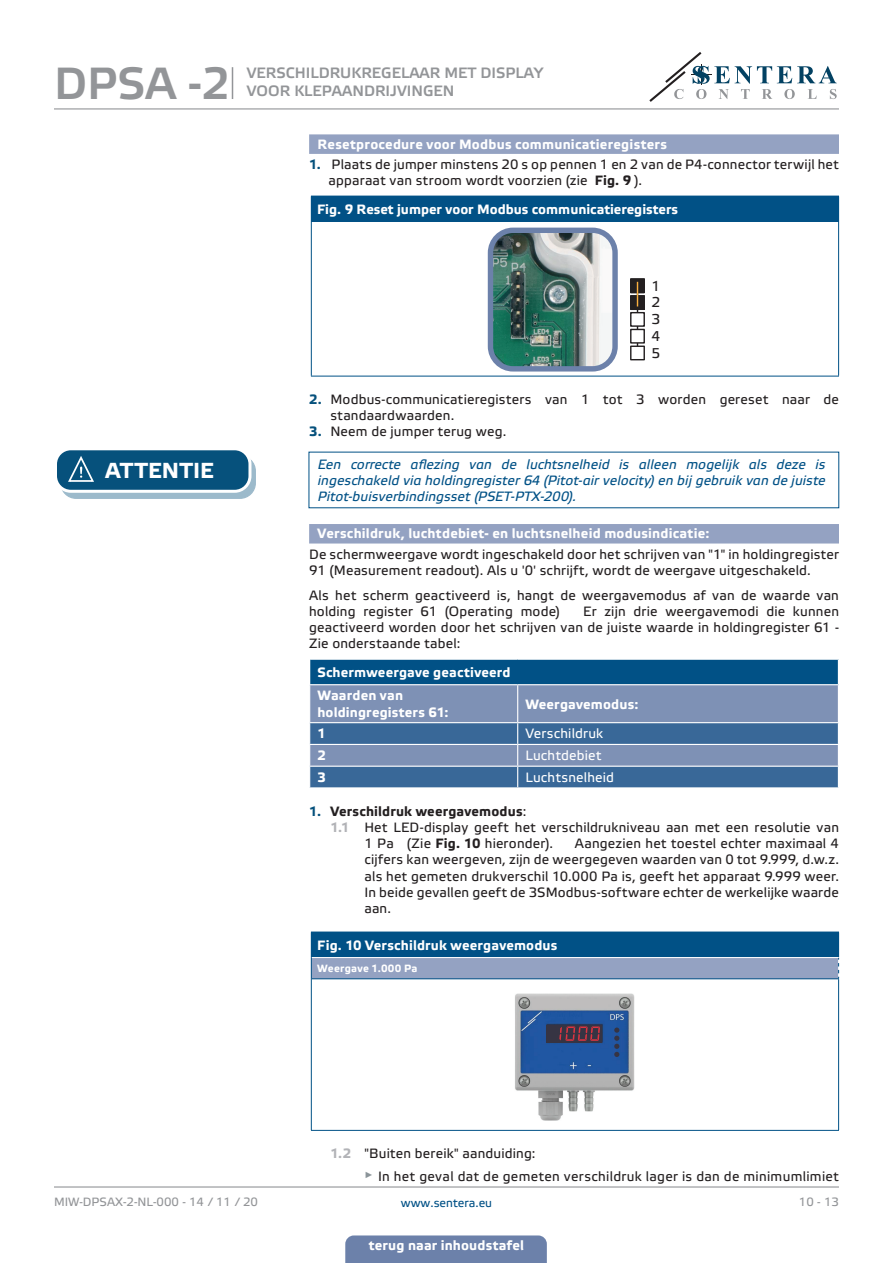
<style>
.page{position:relative;width:893px;height:1263px;background:#fff}
.page>*{position:absolute;margin:0;border:0;box-sizing:border-box;transform-origin:0 0}
.t1{font:45px "Etelka Medium Pro";color:#939598}
.t2{font:700 21.75px "Etelka Text Pro";letter-spacing:.005em;color:#fff}
.t3{font:15px "Etelka Medium Pro";color:#939598}
.t4{font:14.25px "Etelka Text Pro";color:#231f20}
.body{font:13.5px/16.2px "Etelka Text Pro";letter-spacing:.015em;color:#231f20}
.attention{font:italic 13.5px/16.2px "Etelka Text Pro";letter-spacing:.01em;color:#015186;text-align:justify}
.Number-roman{font:700 13.5px "Etelka Text Pro";letter-spacing:.015em;color:#fff}
.TABLE_TEXT_WHITE{font:700 13.5px/16.2px "Etelka Text Pro";letter-spacing:.015em;color:#fff}
.head-table{font:700 13.5px "Etelka Text Pro";color:#fff}
.table_text{font:700 13.5px "Etelka Text Pro";letter-spacing:.01em;color:#fff}
.t5{font:700 13.5px "Etelka Text Pro";letter-spacing:.015em;color:#231f20}
.TABLE_TEXT_WHITE-2{font:13.5px "Etelka Text Pro";letter-spacing:.015em;color:#fff}
.table_text-2{font:13.5px "Etelka Text Pro";letter-spacing:.015em;color:#fff}
.t6{font:12px "Etelka Text Pro";color:#939598}
.t7{font:12px "Etelka Text Pro";color:#015186}
.table_text-3{font:700 10.5px "Etelka Text Pro";letter-spacing:.025em;color:#fff}
.s1{font-weight:700;color:#06517c}
.s2{font-weight:700}
.s3{color:#06517c}
.s4{font-weight:400}
.s5{font-weight:700;color:#b2b3b7}
</style>
<div class="page">
<hr style="left:54px;top:108px;width:785px;height:1px;background:#939598">
<hr style="left:54px;top:1186px;width:785px;height:1px;background:#939598">
<svg style="left:649px;top:52px;width:188px;height:50px"></svg>
<div style="left:345px;top:1235px;width:202px;height:28px;background:#6c81aa"></div>
<div style="left:309px;top:134px;width:530px;height:20px;background:#94a2c2"></div>
<div style="left:309px;top:524px;width:530px;height:19px;background:#94a2c2"></div>
<div style="left:311px;top:196px;width:528px;height:26px;background:#015186"></div>
<hr style="left:311px;top:222px;width:1px;height:154px;background:#015186">
<hr style="left:311px;top:376px;width:528px;height:1px;background:#015186">
<hr style="left:838px;top:222px;width:1px;height:154px;background:#015186">
<img style="left:494px;top:234px;width:118px;height:131px">
<div style="left:488px;top:228px;width:130px;height:143px;border:5px solid #6c81aa;border-radius:23px"></div>
<hr style="left:637px;top:286px;width:1px;height:66px;background:#231f20">
<div style="left:631px;top:313px;width:13px;height:13px;background:#fff"></div>
<div style="left:630px;top:312px;width:15px;height:15px;border:1px solid #231f20"></div>
<div style="left:631px;top:329px;width:13px;height:14px;background:#fff"></div>
<div style="left:630px;top:329px;width:15px;height:15px;border:1px solid #231f20"></div>
<div style="left:631px;top:346px;width:13px;height:14px;background:#fff"></div>
<div style="left:630px;top:346px;width:15px;height:14px;border:1px solid #231f20"></div>
<svg style="left:632px;top:280px;width:11px;height:11px"></svg>
<div style="left:630px;top:278px;width:15px;height:15px;border:1px solid #231f20"></div>
<svg style="left:632px;top:297px;width:11px;height:11px"></svg>
<div style="left:630px;top:295px;width:15px;height:15px;border:1px solid #231f20"></div>
<svg style="left:637px;top:282px;width:1px;height:24px"></svg>
<div style="left:61px;top:456px;width:194px;height:42px;background:#9cbacb;border-radius:15px"></div>
<div style="left:60px;top:455px;width:196px;height:44px;border:1px solid #06517c;border-radius:15px"></div>
<div style="left:56px;top:449px;width:194px;height:42px;background:#06517c;border-radius:15px"></div>
<div style="left:54px;top:447px;width:197px;height:46px;border:3px solid #fff;border-radius:15px"></div>
<svg style="left:67px;top:456px;width:38px;height:36px"></svg>
<svg style="left:309px;top:660px;width:530px;height:127px;background:#557ca5"></svg>
<div style="left:311px;top:932px;width:528px;height:25px;background:#015186"></div>
<div style="left:311px;top:957px;width:528px;height:22px;background:#94a2c2"></div>
<hr style="left:312px;top:957px;width:527px;height:1px;background:#fff">
<hr style="left:312px;top:978px;width:527px;height:1px;background:#015186">
<svg style="left:311px;top:957px;width:1px;height:22px"></svg>
<hr style="left:311px;top:979px;width:1px;height:151px;background:#015186">
<hr style="left:838px;top:979px;width:1px;height:151px;background:#015186">
<hr style="left:311px;top:1130px;width:528px;height:1px;background:#015186">
<svg style="left:838px;top:957px;width:1px;height:21px"></svg>
<img style="left:515px;top:993px;width:120px;height:128px">
<div style="left:547px;top:1025px;width:55px;height:17px;background:#363443"></div>
<svg style="left:614px;top:1027px;width:5px;height:30px"></svg>
<svg style="left:559px;top:1026px;width:41px;height:15px"></svg>
<hr style="left:232px;top:67px;width:1px;height:32px;background:#939598">
<h1 class="t1" style="left:54px;top:59px;width:177px">DPSA -2</h1>
<p class="t3" style="left:247px;top:65px;width:298px">VERSCHILDRUKREGELAAR MET DISPLAY</p>
<p class="t3" style="left:247px;top:83px;width:209px">VOOR KLEPAANDRIJVINGEN</p>
<p class="Number-roman" style="left:318px;top:137px;width:351px">Resetprocedure voor Modbus communicatieregisters</p>
<p class="body" style="left:328px;top:157px;width:512px;text-indent:-20px"><span class="s1">1.</span> Plaats de jumper minstens 20 s op pennen 1 en 2 van de P4-connector terwijl het apparaat van stroom wordt voorzien (zie <span class="s2">Fig. 9</span> ).</p>
<p class="head-table" style="left:317px;top:202px;width:362px">Fig. 9 Reset jumper voor Modbus communicatieregisters</p>
<p class="t4" style="left:652px;top:278px;width:10px">1</p>
<p class="t4" style="left:652px;top:294px;width:10px">2</p>
<p class="t4" style="left:652px;top:312px;width:10px">3</p>
<p class="t4" style="left:652px;top:329px;width:10px">4</p>
<p class="t4" style="left:652px;top:345px;width:10px">5</p>
<p class="body" style="left:330px;top:392px;width:510px;text-indent:-21px"><span class="s1">2.</span> Modbus-communicatieregisters van 1 tot 3 worden gereset naar de standaardwaarden.</p>
<p class="body" style="left:309px;top:424px;width:199px"><span class="s1">3.</span> Neem de jumper terug weg.</p>
<p class="t2" style="left:105px;top:458px;width:110px">ATTENTIE</p>
<p class="attention" style="left:318px;top:457px;width:509px">Een correcte aflezing van de luchtsnelheid is alleen mogelijk als deze is ingeschakeld via holdingregister 64 (Pitot-air velocity) en bij gebruik van de juiste Pitot-buisverbindingsset (PSET-PTX-200).</p>
<p class="Number-roman" style="left:318px;top:526px;width:393px">Verschildruk, luchtdebiet- en luchtsnelheid modusindicatie:</p>
<p class="body" style="left:309px;top:547px;width:531px">De schermweergave wordt ingeschakeld door het schrijven van "1" in holdingregister<br>91 (Measurement readout). Als u '0' schrijft, wordt de weergave uitgeschakeld.</p>
<p class="body" style="left:309px;top:588px;width:531px">Als het scherm geactiveerd is, hangt de weergavemodus af van de waarde van holding register 61 (Operating mode)</p>
<p class="body" style="left:309px;top:604px;width:531px;text-align:justify;text-indent:274px">Er zijn drie weergavemodi die kunnen geactiveerd worden door het schrijven van de juiste waarde in holdingregister 61 - Zie onderstaande tabel:</p>
<p class="TABLE_TEXT_WHITE" style="left:317px;top:665px;width:195px">Schermweergave geactiveerd</p>
<p class="TABLE_TEXT_WHITE" style="left:317px;top:688px;width:133px">Waarden van holdingregisters 61:</p>
<p class="TABLE_TEXT_WHITE" style="left:525px;top:696px;width:115px">Weergavemodus:</p>
<p class="TABLE_TEXT_WHITE" style="left:317px;top:726px;width:10px">1</p>
<p class="TABLE_TEXT_WHITE-2" style="left:525px;top:726px;width:79px">Verschildruk</p>
<p class="TABLE_TEXT_WHITE" style="left:317px;top:748px;width:10px">2</p>
<p class="TABLE_TEXT_WHITE-2" style="left:525px;top:748px;width:78px">Luchtdebiet</p>
<p class="TABLE_TEXT_WHITE" style="left:317px;top:770px;width:10px">3</p>
<p class="table_text-2" style="left:525px;top:770px;width:90px">Luchtsnelheid</p>
<p class="t5" style="left:309px;top:803px;width:219px"><span class="s3">1.</span> Verschildruk weergavemodus<span class="s4">:</span></p>
<p class="body" style="left:364px;top:820px;width:476px;text-indent:-34px"><span class="s5">1.1</span> Het LED-display geeft het verschildrukniveau aan met een resolutie van<br>1 Pa (Zie <span class="s2">Fig. 10</span> hieronder).</p>
<p class="body" style="left:364px;top:836px;width:476px;text-align:justify;text-indent:211px">Aangezien het toestel echter maximaal 4 cijfers kan weergeven, zijn de weergegeven waarden van 0 tot 9.999, d.w.z. als het gemeten drukverschil 10.000 Pa is, geeft het apparaat 9.999 weer.<br>In beide gevallen geeft de 3SModbus-software echter de werkelijke waarde aan.</p>
<p class="table_text" style="left:317px;top:937px;width:242px">Fig. 10 Verschildruk weergavemodus</p>
<p class="table_text-3" style="left:317px;top:962px;width:102px">Weergave 1.000 Pa</p>
<p class="body" style="left:330px;top:1146px;width:207px"><span class="s5">1.2</span> "Buiten bereik" aanduiding:</p>
<p class="body" style="left:364px;top:1168px;width:476px"><sup>►</sup> In het geval dat de gemeten verschildruk lager is dan de minimumlimiet</p>
<p class="t6" style="left:54px;top:1195px;width:205px">MIW-DPSAX-2-NL-000 - 14 / 11 / 20</p>
<p class="t7" style="left:401px;top:1196px;width:93px">www.sentera.eu</p>
<p class="t6" style="left:799px;top:1195px;width:42px">10 - 13</p>
<p class="Number-roman" style="left:369px;top:1238px;width:157px">terug naar inhoudstafel</p>
</div>
